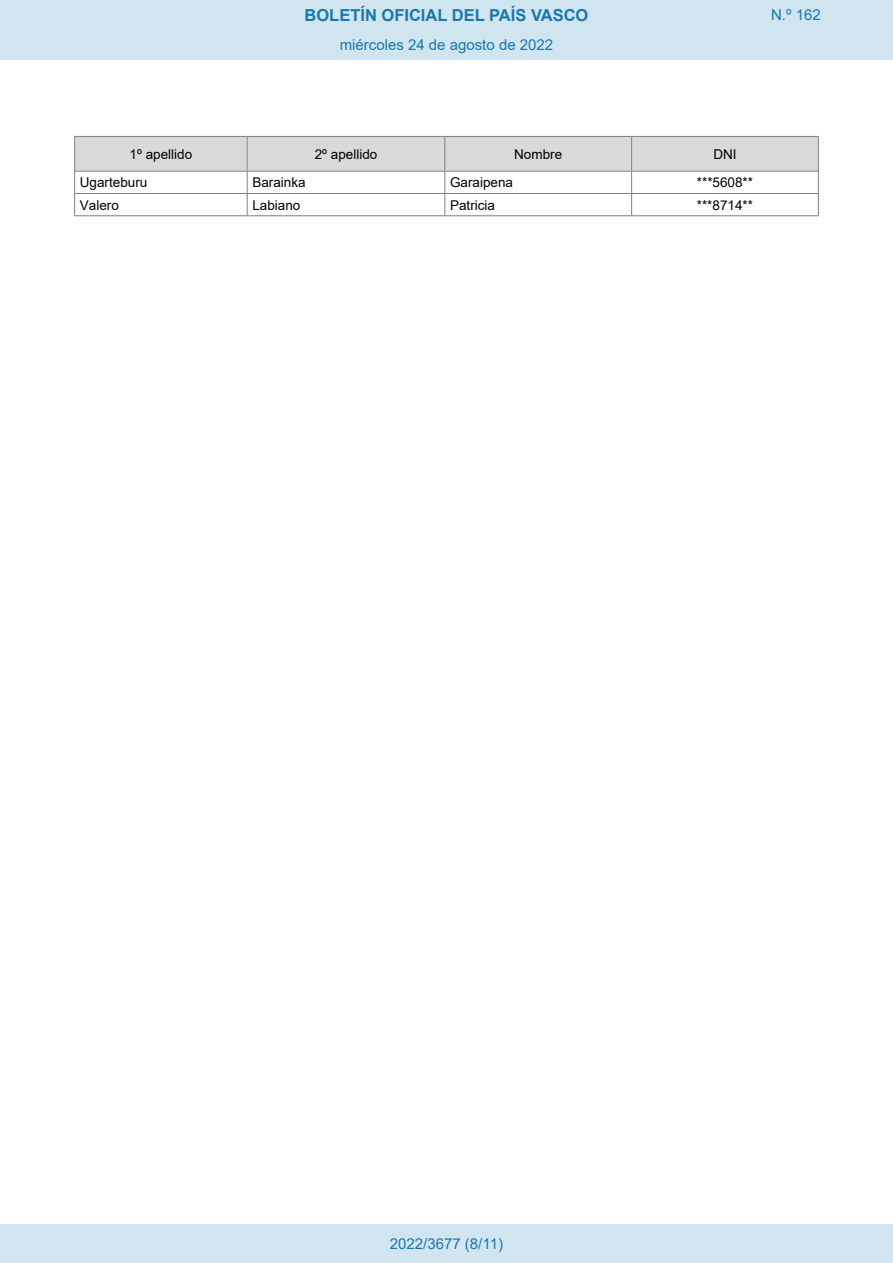
<style>
.page{position:relative;width:893px;height:1263px;background:#fff}
.page>*{position:absolute;margin:0;border:0;box-sizing:border-box;transform-origin:0 0}
.t1{font:700 16.5px "Arial";color:#1879ad}
.Paginacion_Centro{font:15px "Arial";color:#1879ad}
.t2{font:13.5px "Arial";color:#000}
</style>
<div class="page">
<div style="left:75px;top:137px;width:172px;height:34px;background:#d9d9d9"></div>
<div style="left:248px;top:137px;width:196px;height:34px;background:#d9d9d9"></div>
<div style="left:445px;top:137px;width:186px;height:34px;background:#d9d9d9"></div>
<div style="left:632px;top:137px;width:186px;height:34px;background:#d9d9d9"></div>
<hr style="left:74px;top:137px;width:1px;height:78px;background:#808080">
<hr style="left:247px;top:137px;width:1px;height:34px;background:#808080">
<svg style="left:247px;top:172px;width:1px;height:43px"></svg>
<hr style="left:444px;top:137px;width:1px;height:34px;background:#808080">
<svg style="left:444px;top:172px;width:1px;height:43px"></svg>
<hr style="left:631px;top:137px;width:1px;height:34px;background:#808080">
<svg style="left:631px;top:172px;width:1px;height:43px"></svg>
<hr style="left:818px;top:137px;width:1px;height:78px;background:#808080">
<hr style="left:74px;top:136px;width:745px;height:1px;background:#808080">
<hr style="left:75px;top:171px;width:743px;height:1px;background:#808080">
<hr style="left:75px;top:193px;width:743px;height:1px;background:#808080">
<hr style="left:74px;top:215px;width:745px;height:1px;background:#808080">
<div style="left:0;top:0;width:893px;height:60px;background:#d0e5f0"></div>
<div style="left:0;top:1225px;width:893px;height:38px;background:#d0e5f0"></div>
<p class="t1" style="left:305px;top:3px;width:285px">BOLETÍN OFICIAL DEL PAÍS VASCO</p>
<p class="Paginacion_Centro" style="left:771px;top:5px;width:51px">N.º 162</p>
<p class="Paginacion_Centro" style="left:340px;top:35px;width:215px">miércoles 24 de agosto de 2022</p>
<p class="t2" style="left:130px;top:145px;width:64px">1º apellido</p>
<p class="t2" style="left:315px;top:145px;width:64px">2º apellido</p>
<p class="t2" style="left:514px;top:145px;width:49px">Nombre</p>
<p class="t2" style="left:713px;top:145px;width:25px">DNI</p>
<p class="t2" style="left:80px;top:173px;width:69px">Ugarteburu</p>
<p class="t2" style="left:252px;top:173px;width:55px">Barainka</p>
<p class="t2" style="left:450px;top:173px;width:65px">Garaipena</p>
<p class="t2" style="left:697px;top:173px;width:58px">***5608**</p>
<p class="t2" style="left:80px;top:195px;width:41px">Valero</p>
<p class="t2" style="left:252px;top:195px;width:50px">Labiano</p>
<p class="t2" style="left:450px;top:195px;width:47px">Patricia</p>
<p class="t2" style="left:697px;top:195px;width:58px">***8714**</p>
<p class="Paginacion_Centro" style="left:390px;top:1234px;width:115px">2022/3677 (8/11)</p>
</div>
